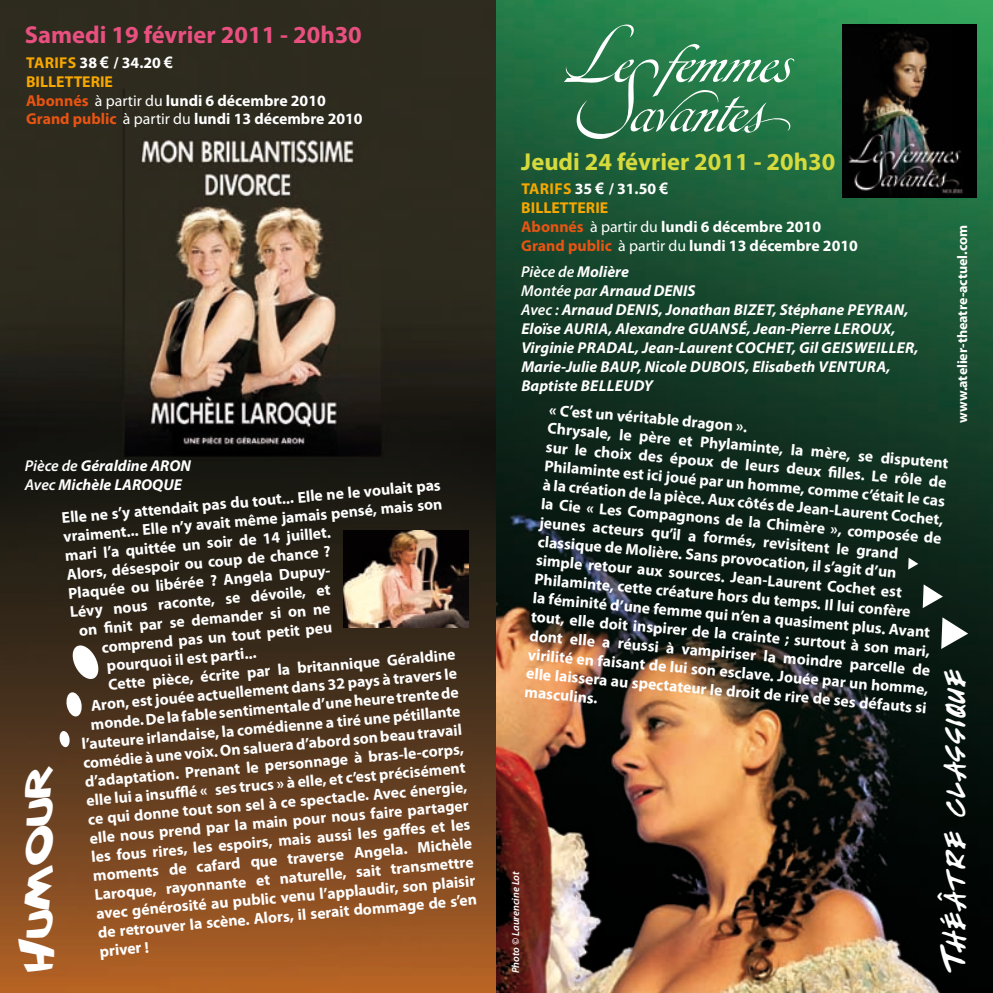
<style>
.page{position:relative;width:993px;height:993px;background:#fff}
.page>*{position:absolute;margin:0;border:0;box-sizing:border-box;transform-origin:0 0}
.t1{font:38.5px "VTC Scream It Loud";color:#fff}
.t2{font:35px "Write Off";color:#fff}
.t3{font:700 24.5px "Myriad Pro";color:#e85080}
.t4{font:700 24.5px "Myriad Pro";color:#d5da3d}
.t5{font:700 15.75px/18.9px "Myriad Pro";color:#fff}
.t6{font:italic 700 15.75px/18.9px "Myriad Pro";color:#fff}
.t7{font:700 14px "Myriad Pro";letter-spacing:-.005em;color:#fff}
.t8{font:italic 600 10.5px "Myriad Pro";color:#fff}
.s1{color:#f6a700}
.s2{font-family:"Arial"}
.s3{color:#e85412}
.s4{font-weight:400}
.s5{font-weight:600}
</style>
<div class="page">
<img style="left:0;top:0;width:496px;height:992px">
<img style="left:343px;top:530px;width:125px;height:97px">
<img style="left:496px;top:0;width:496px;height:992px">
<img style="left:842px;top:25px;width:134px;height:173px">
<svg style="left:940px;top:617px;width:27px;height:31px"></svg>
<svg style="left:922px;top:584px;width:20px;height:24px"></svg>
<svg style="left:907px;top:557px;width:10px;height:12px"></svg>
<img style="left:563px;top:23px;width:227px;height:116px">
<svg style="left:71px;top:643px;width:29px;height:37px"></svg>
<svg style="left:65px;top:691px;width:18px;height:26px"></svg>
<svg style="left:59px;top:730px;width:11px;height:17px"></svg>
<h3 class="t3" style="left:25px;top:19px;width:338px">Samedi 19 février 2011 - 20h30</h3>
<p class="t5" style="left:26px;top:52px;width:338px"><span class="s1">Tarifs</span> 38 <span class="s2">€</span> / 34.20 <span class="s2">€<br></span><span class="s1">BILLETTERI E<br></span><span class="s3">Abonnés</span> <span class="s4">à partir du</span> lundi 6 décembre 2010<br><span class="s3">Grand public</span> <span class="s4">à partir du</span> lundi 13 décembre 2010</p>
<p class="t6" style="left:25px;top:455px;width:168px"><span class="s5">Pièce de</span> Géraldine ARON<br><span class="s5">Avec</span> Michèle LAROQUE</p>
<p class="t5" style="left:61px;top:508px;width:383px;rotate:-5deg">Elle ne s’y attendait pas du tout... Elle ne le voulait pas</p>
<p class="t5" style="left:63px;top:526px;width:381px;rotate:-5deg">vraiment... Elle n’y avait même jamais pensé, mais son</p>
<p class="t5" style="left:64px;top:545px;width:268px;rotate:-5deg">mari l’a quittée un soir de 14 juillet.</p>
<p class="t5" style="left:66px;top:564px;width:266px;rotate:-5deg">Alors, désespoir ou coup de chance ?</p>
<p class="t5" style="left:67px;top:583px;width:267px;rotate:-5deg">Plaquée ou libérée ? Angela Dupuy-</p>
<p class="t5" style="left:69px;top:602px;width:263px;rotate:-5deg">Lévy nous raconte, se dévoile, et</p>
<p class="t5" style="left:78px;top:620px;width:253px;rotate:-5deg">on fi nit par se demander si on ne</p>
<p class="t5" style="left:101px;top:637px;width:233px;rotate:-5deg">comprend pas un tout petit peu</p>
<p class="t5" style="left:106px;top:655px;width:152px;rotate:-5deg">pourquoi il est parti...</p>
<p class="t5" style="left:108px;top:674px;width:349px;rotate:-5deg">Cette pièce, écrite par la britannique Géraldine</p>
<p class="t5" style="left:90px;top:695px;width:369px;rotate:-5deg">Aron, est jouée actuellement dans 32 pays à travers le</p>
<p class="t5" style="left:90px;top:714px;width:370px;rotate:-5deg">monde. De la fable sentimentale d’une heure trente de</p>
<p class="t5" style="left:81px;top:733px;width:381px;rotate:-5deg">l’auteure irlandaise, la comédienne a tiré une pétillante</p>
<p class="t5" style="left:82px;top:752px;width:381px;rotate:-5deg">comédie à une voix. On saluera d’abord son beau travail</p>
<p class="t5" style="left:84px;top:771px;width:381px;rotate:-5deg">d’adaptation. Prenant le personnage à bras-le-corps,</p>
<p class="t5" style="left:86px;top:790px;width:381px;rotate:-5deg">elle lui a insuffl é « ses trucs » à elle, et c’est précisément</p>
<h1 class="t1" style="left:14px;top:971px;width:207px;rotate:-90deg">Humour</h1>
<p class="t5" style="left:87px;top:809px;width:381px;rotate:-5deg">ce qui donne tout son sel à ce spectacle. Avec énergie,</p>
<p class="t5" style="left:89px;top:828px;width:385px;rotate:-5deg">elle nous prend par la main pour nous faire partager</p>
<p class="t5" style="left:91px;top:846px;width:383px;rotate:-5deg">les fous rires, les espoirs, mais aussi les gaffes et les</p>
<p class="t5" style="left:92px;top:865px;width:381px;rotate:-5deg">moments de cafard que traverse Angela. Michèle</p>
<p class="t5" style="left:94px;top:884px;width:381px;rotate:-5deg">Laroque, rayonnante et naturelle, sait transmettre</p>
<p class="t5" style="left:95px;top:903px;width:385px;rotate:-5deg">avec générosité au public venu l’applaudir, son plaisir</p>
<p class="t5" style="left:97px;top:922px;width:381px;rotate:-5deg">de retrouverla scène. Alors, il serait dommage de s’en</p>
<p class="t5" style="left:99px;top:941px;width:51px;rotate:-5deg">priver!</p>
<h3 class="t4" style="left:521px;top:145px;width:315px">Jeudi 24 février 2011 - 20h30</h3>
<p class="t5" style="left:521px;top:179px;width:338px"><span class="s1">Tarifs</span> 35 <span class="s2">€</span> / 31.50 <span class="s2">€<br></span><span class="s1">BILLETTERI E<br></span><span class="s3">Abonnés</span> <span class="s4">à partir du</span> lundi 6 décembre 2010<br><span class="s3">Grand public</span> <span class="s4">à partir du</span> lundi 13 décembre 2010</p>
<p class="t7" style="left:952px;top:423px;width:199px;rotate:-90deg">www.atelier-theatre-actuel.com</p>
<p class="t6" style="left:521px;top:262px;width:176px"><span class="s5">Pièce de</span> Molière<br><span class="s5">Montée par</span> Arnaud DENIS<br><span class="s5">Avec :</span> Arnaud Denis</p>
<p class="t6" style="left:658px;top:300px;width:209px">, Jonathan Bizet, Stéphane Peyran</p>
<p class="t6" style="left:904px;top:300px;width:6px">,</p>
<p class="t6" style="left:521px;top:319px;width:62px">Eloïse Auria</p>
<p class="t6" style="left:608px;top:319px;width:102px">, Alexandre Guans</p>
<p class="t6" style="left:738px;top:319px;width:115px">é, Jean-Pierre Lerou</p>
<p class="t6" style="left:882px;top:319px;width:15px">x,</p>
<p class="t6" style="left:521px;top:338px;width:76px">Virginie Pradal</p>
<p class="t6" style="left:635px;top:338px;width:121px">, Jean-Laurent Cochet</p>
<p class="t6" style="left:792px;top:338px;width:84px">, Gil Geis weiller</p>
<p class="t6" style="left:914px;top:338px;width:6px">,</p>
<p class="t6" style="left:521px;top:356px;width:190px">Marie-Julie Baup, Nicole Dubois</p>
<p class="t6" style="left:745px;top:356px;width:94px">, Elisabeth Ventura</p>
<p class="t6" style="left:886px;top:356px;width:6px">,</p>
<p class="t6" style="left:521px;top:375px;width:79px">Baptiste Belleudy</p>
<p class="t5" style="left:550px;top:399px;width:405px;rotate:5deg">« C’est un véritable dragon ».<br>Chrysale, le père et Phylaminte, la mère, se disputent sur le choix des époux de leurs deux fi lles. Le rôle de Philaminte est ici joué parun homme, comme c’était le cas à la création de la pièce. Aux côtés de Jean-Laurent Cochet, la Cie « Les Compagnons de la Chimère », composée de jeunes acteurs qu’il a formés, revisitent le grand classique de Molière. Sans provocation, il s’agit d’un simple retour aux sources. Jean-Laurent Cochet est Philaminte, cette créature hors du temps. Il lui confère<br>la féminité d’une femme qui n’en a quasiment plus. Avant tout, elle doit inspirer de la crainte ; surtout à son mari, dont elle a réussi à vampiriser la moindre parcelle de virilité en faisant de lui son esclave. Jouée parun homme, elle laissera au spectateurle droit de rire de ses défauts si masculins.</p>
<h2 class="t2" style="left:930px;top:973px;width:305px;rotate:-90deg">Théâtre classique</h2>
<p class="t8" style="left:509px;top:972px;width:103px;rotate:-90deg">Photo © Laurencine Lot</p>
</div>
